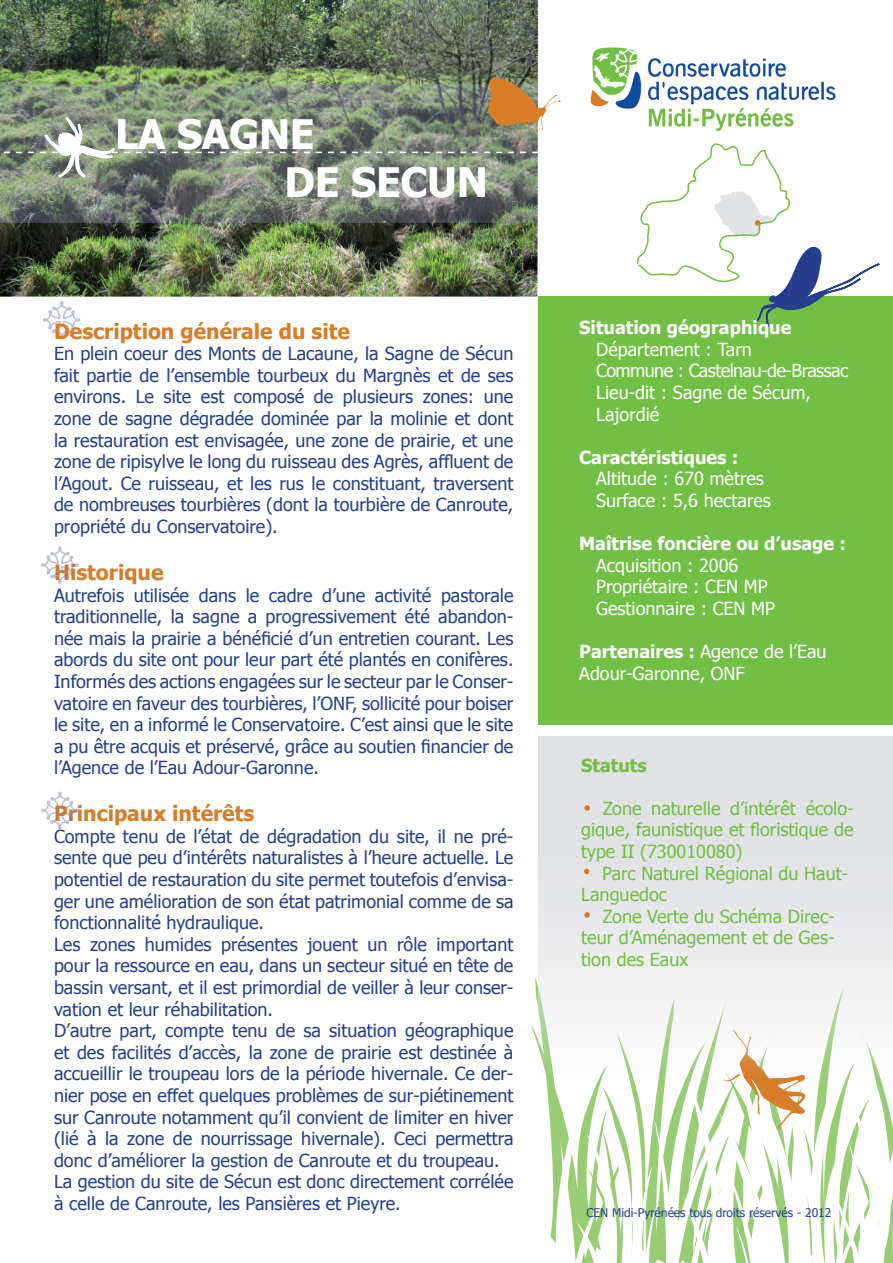
<style>
.page{position:relative;width:893px;height:1263px;background:#fff}
.page>*{position:absolute;margin:0;border:0;box-sizing:border-box;transform-origin:0 0}
.t1{font:700 40.5px/48.6px "Tahoma";letter-spacing:-.01em;color:#fff}
.t2{font:700 21px "Tahoma";color:#d77d28}
.t3{font:18px/21.6px "Tahoma";color:#253f8e;text-align:justify}
.t4{font:18px/21.6px "Tahoma";color:#fff}
.t5{font:18px/21.6px "Tahoma";color:#71bf44;text-align:justify}
.t6{font:700 18px "Tahoma";color:#fff}
.t7{font:700 18px "Tahoma";color:#71bf44}
.t8{font:12px "Tahoma";color:#253f8e}
.s1{font-weight:700}
</style>
<div class="page">
<img style="left:590px;top:47px;width:246px;height:85px">
<div style="left:538px;top:297px;width:355px;height:428px;background:#71bf44"></div>
<img style="left:0;top:0;width:538px;height:297px">
<svg style="left:0;top:181px;width:538px;height:42px;background:#70776e"></svg>
<svg style="left:530px;top:978px;width:363px;height:285px"></svg>
<img style="left:0;top:71px;width:561px;height:110px">
<svg style="left:43px;top:301px;width:38px;height:38px"></svg>
<svg style="left:41px;top:546px;width:38px;height:38px"></svg>
<svg style="left:41px;top:792px;width:38px;height:37px"></svg>
<svg style="left:636px;top:143px;width:257px;height:184px"></svg>
<svg style="left:538px;top:736px;width:355px;height:450px;fill:#e8e9ea"></svg>
<svg style="left:584px;top:805px;width:6px;height:6px"></svg>
<svg style="left:584px;top:869px;width:5px;height:5px"></svg>
<svg style="left:584px;top:912px;width:6px;height:6px"></svg>
<h1 class="t1" style="left:285px;top:107px;width:205px;text-indent:-169px">La SAGNE<br>dE SECUN</h1>
<p class="t2" style="left:54px;top:316px;width:297px">Description générale du site</p>
<p class="t3" style="left:54px;top:342px;width:461px">En plein coeur des Monts de Lacaune, la Sagne de Sécun fait partie de l’ensemble tourbeux du Margnès et de ses environs. Le site est composé de plusieurs zones: une zone de sagne dégradée dominée par la molinie et dont la restauration est envisagée, une zone de prairie, et une zone de ripisylve le long du ruisseau des Agrès, affluent de l’Agout. Ce ruisseau, et les rus le constituant, traversent de nombreuses tourbières (dont la tourbière de Canroute, propriété du Conservatoire).</p>
<p class="t2" style="left:54px;top:557px;width:111px">Historique</p>
<p class="t3" style="left:54px;top:583px;width:461px">Autrefois utilisée dans le cadre d’une activité pastorale traditionnelle, la sagne a progressivement été abandon&shy;née mais la prairie a bénéficié d’un entretien courant. Les abords du site ont pour leur part été plantés en conifères.<br>Informés des actions engagées sur le secteur par le Conser&shy;vatoire en faveur des tourbières, l’ONF, sollicité pour boiser le site, en a informé le Conservatoire. C’est ainsi que le site a pu être acquis et préservé, grâce au soutien financier de l’Agence de l’Eau Adour-Garonne.</p>
<p class="t2" style="left:54px;top:799px;width:202px">Principaux intérêts</p>
<p class="t3" style="left:54px;top:824px;width:461px;text-align:left">Compte tenu de l’état de dégradation du site, il ne pré&shy;sente que peu d’intérêts naturalistes à l’heure actuelle. Le potentiel de restauration du site permet toutefois d’envisa&shy;ger une amélioration de son état patrimonial comme de sa fonctionnalité hydraulique.<br>Les zones humides présentes jouent un rôle important pour la ressource en eau, dans un secteur situé en tête de bassin versant, et il est primordial de veiller à leur conser&shy;vation et leur réhabilitation.<br>D’autre part, compte tenu de sa situation géographique et des facilités d’accès, la zone de prairie est destinée à accueillir le troupeau lors de la période hivernale. Ce der&shy;nier pose en effet quelques problèmes de sur-piétinement sur Canroute notamment qu’il convient de limiter en hiver (lié à la zone de nourrissage hivernale). Ceci permettra donc d’améliorer la gestion de Canroute et du troupeau.<br>La gestion du site de Sécun est donc directement corrélée à celle de Canroute, les Pansières et Pieyre.</p>
<p class="t6" style="left:579px;top:315px;width:214px">Situation géographique</p>
<p class="t4" style="left:596px;top:338px;width:254px">Département : Tarn<br>Commune : Castelnau-de-Brassac<br>Lieu-dit : Sagne de Sécum,<br>Lajordié</p>
<p class="t6" style="left:579px;top:445px;width:161px">Caractéristiques :</p>
<p class="t4" style="left:596px;top:467px;width:176px">Altitude : 670 mètres<br>Surface : 5,6 hectares</p>
<p class="t6" style="left:579px;top:531px;width:268px">Maîtrise foncière ou d’usage :</p>
<p class="t4" style="left:596px;top:554px;width:180px">Acquisition : 2006<br>Propriétaire : CEN MP<br>Gestionnaire : CEN MP</p>
<p class="t4" style="left:579px;top:640px;width:249px"><span class="s1">Partenaires :</span> Agence de l’Eau<br>Adour-Garonne, ONF</p>
<p class="t7" style="left:581px;top:752px;width:67px">Statuts</p>
<p class="t5" style="left:581px;top:796px;width:274px;text-indent:22px">Zone naturelle d’intérêt écolo&shy;gique, faunistique et floristique de type II (730010080)</p>
<p class="t5" style="left:581px;top:861px;width:268px;text-indent:21px">Parc Naturel Régional du Haut-<br>Languedoc</p>
<p class="t5" style="left:581px;top:904px;width:255px;text-indent:21px">Zone Verte du Schéma Direc&shy;teur d’Aménagement et de Ges&shy;tion des Eaux</p>
<p class="t8" style="left:586px;top:1204px;width:246px">CEN Midi-Pyrénées tous droits réservés - 2012</p>
</div>
